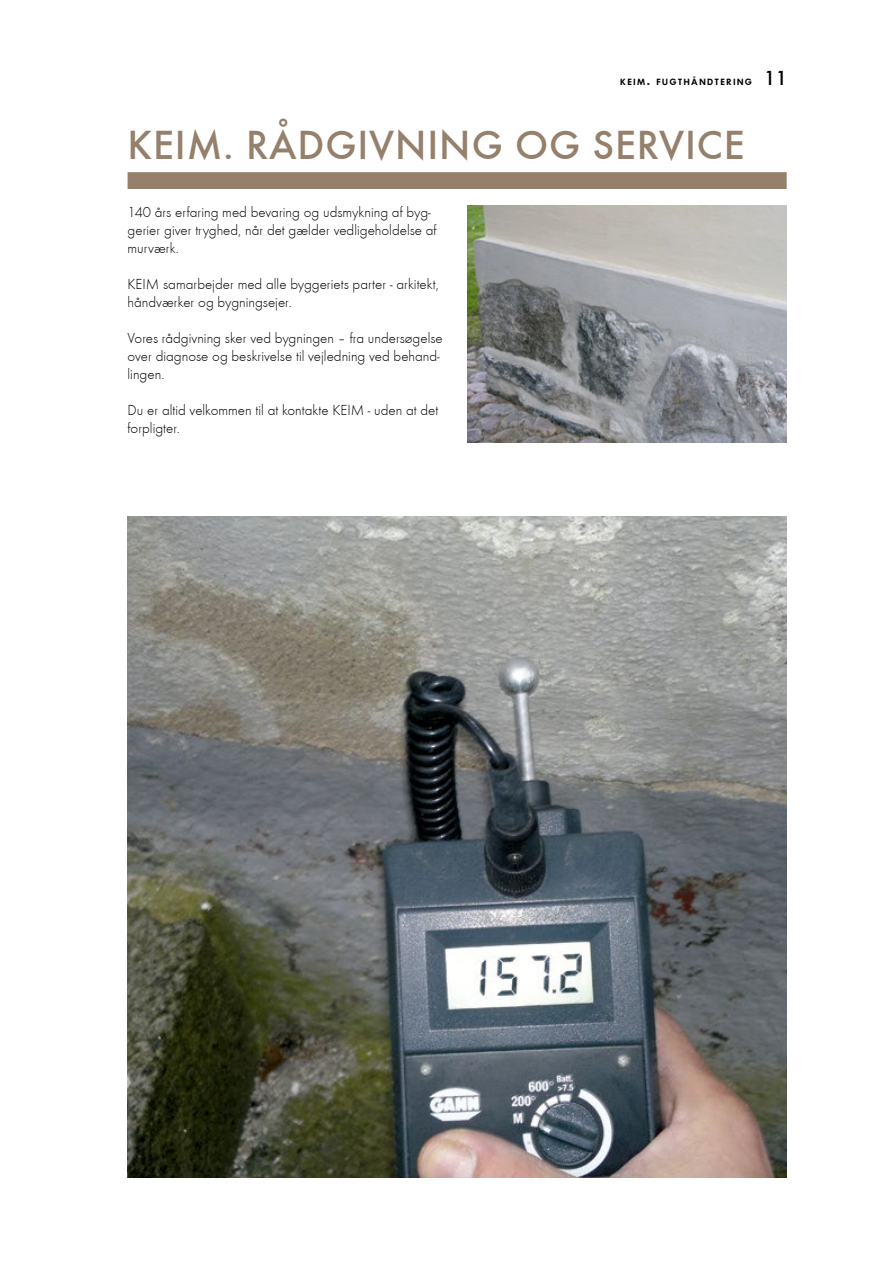
<style>
.page{position:relative;width:893px;height:1263px;background:#fff}
.page>*{position:absolute;margin:0;border:0;box-sizing:border-box;transform-origin:0 0}
.t1{font:43.8px "Futura T Medium";color:#95806c}
.t2{font:42px "Futura T Medium";letter-spacing:.02em;color:#95806c}
.t3{font:15px/18px "Futura T Light";color:#000}
.t4{font:8.4px "Futura ICG Demi";letter-spacing:.17em;color:#000}
.s1{font-size:12px}
.s2{font-family:"Futura T Medium";font-size:21px}
</style>
<div class="page">
<img style="left:468px;top:205px;width:319px;height:237px">
<div style="left:128px;top:172px;width:659px;height:17px;background:#95806c"></div>
<img style="left:127px;top:516px;width:660px;height:662px">
<p class="t4" style="left:620px;top:77px;width:169px">KEIM<span class="s1">.</span> FUGTHÅNDTERING <span class="s2">11</span></p>
<h1 class="t1" style="left:272px;top:108px;width:23px">˚</h1>
<h2 class="t2" style="left:128px;top:120px;width:619px">KEIM. RÅDGIVNING OG SERVICE</h2>
<p class="t3" style="left:128px;top:203px;width:311px">140 års erfaring med bevaring og udsmykning af byg&shy;gerier giver tryghed, når det gælder vedligeholdelse af murværk.</p>
<p class="t3" style="left:128px;top:275px;width:313px">KEIM samarbejder med alle byggeriets parter - arkitekt, håndværker og bygningsejer.</p>
<p class="t3" style="left:128px;top:329px;width:317px">Vores rådgivning sker ved bygningen – fra undersøgelse over diagnose og beskrivelse til vejledning ved behand&shy;lingen.</p>
<p class="t3" style="left:128px;top:401px;width:312px">Du er altid velkommen til at kontakte KEIM - uden at det forpligter.</p>
</div>
